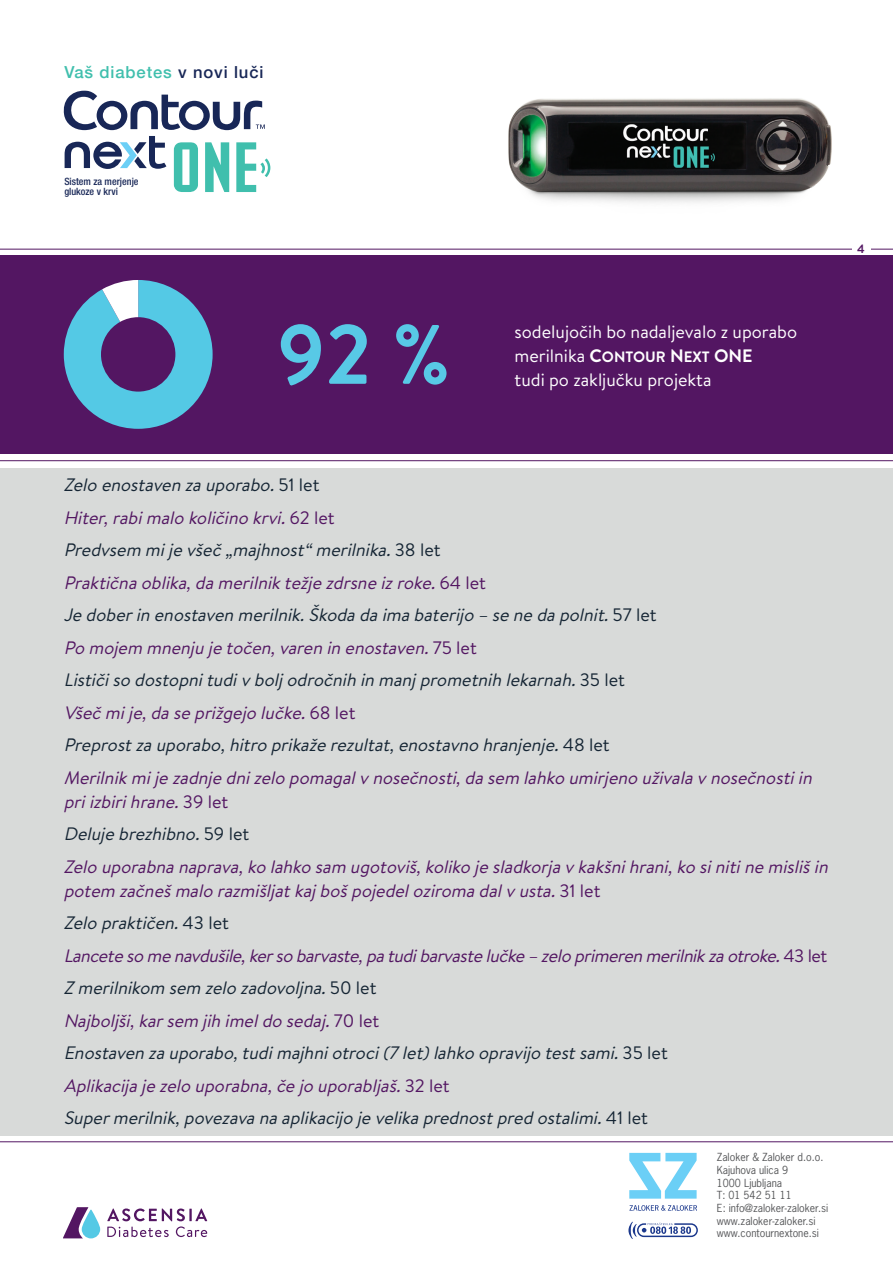
<style>
.page{position:relative;width:893px;height:1263px;background:#fff}
.page>*{position:absolute;margin:0;border:0;box-sizing:border-box;transform-origin:0 0}
.t1{font:700 84px "Brandon Text";color:#58c9e6}
.t2{font:italic 18px/32.5px "Brandon Text";color:#531662}
.t3{font:italic 18px/32.5px "Brandon Text";color:#152534}
.t4{font:18px/24px "Brandon Text";color:#fff}
.t5{font:500 16.65px "Helvetica Neue";letter-spacing:.055em;color:#40bfad}
.t6{font:700 12px "Brandon Text";color:#531662}
.t7{font:10.5px/12.6px "SS News Gothic";color:#57585a}
.t8{font:500 condensed 10.05px/10.6px "Helvetica Neue LT Pro";color:#182757}
.s1{color:#182757}
.s2{font-weight:700}
.s3{font-weight:700;font-size:15px}
.s4{font-style:normal}
.s5{color:#531662}
.s6{font-style:normal;color:#531662}
.s7{color:#152534}
.s8{font-style:normal;color:#152534}
</style>
<div class="page">
<svg style="left:65px;top:136px;width:101px;height:33px"></svg>
<svg style="left:174px;top:142px;width:24px;height:50px"></svg>
<svg style="left:205px;top:142px;width:24px;height:50px"></svg>
<svg style="left:236px;top:142px;width:34px;height:50px"></svg>
<svg style="left:64px;top:91px;width:201px;height:39px"></svg>
<img style="left:508px;top:98px;width:324px;height:105px">
<svg style="left:629px;top:1205px;width:68px;height:6px"></svg>
<svg style="left:629px;top:1153px;width:68px;height:45px"></svg>
<svg style="left:628px;top:1221px;width:70px;height:18px"></svg>
<svg style="left:63px;top:1207px;width:37px;height:31px"></svg>
<svg style="left:107px;top:1208px;width:100px;height:29px"></svg>
<div style="left:0;top:468px;width:893px;height:667px;background:#d8dad9"></div>
<hr style="left:0;top:1141px;width:893px;height:1px;background:#531662">
<div style="left:0;top:255px;width:893px;height:199px;background:#531662"></div>
<svg style="left:64px;top:280px;width:149px;height:149px"></svg>
<hr style="left:0;top:460px;width:893px;height:1px;background:#531662">
<hr style="left:0;top:249px;width:893px;height:1px;background:#531662">
<div style="left:852px;top:243px;width:18px;height:11px;background:#fff"></div>
<p class="t5" style="left:64px;top:59px;width:201px">Vaš diabetes <span class="s1">v novi luči</span></p>
<p class="t8" style="left:64px;top:176px;width:76px">Sistem za merjenje glukoze v krvi</p>
<h1 class="t1" style="left:277px;top:296px;width:175px">92 %</h1>
<p class="t4" style="left:514px;top:319px;width:284px">sodelujočih bo nadaljevalo z uporabo merilnika <span class="s2">C</span><span class="s3">ONTOUR</span> <span class="s2">N</span><span class="s3">EXT</span> <span class="s2">ONE</span></p>
<p class="t4" style="left:514px;top:367px;width:199px">tudi po zaključku projekta</p>
<p class="t6" style="left:857px;top:240px;width:9px">4</p>
<p class="t3" style="left:64px;top:468px;width:754px">Zelo enostaven zauporabo.<span class="s4">5 1 l e t<br></span><span class="s5">Hiter,rabimalo količino krvi.</span><span class="s6">6 2 l e t<br></span>Predvsem mije všeč„majhnost“merilnika.<span class="s4">3 8 l e t<br></span><span class="s5">Praktičnaoblika,damerilniktežje zdrsne izroke.</span><span class="s6">6 4 l e t<br></span>Je doberin enostaven merilnik.Škodadaimabaterijo – se ne dapolnit.<span class="s4">5 7 l e t<br></span><span class="s5">Po mojem mnenju je točen,varen in enostaven.</span><span class="s6">7 5 l e t<br></span>Lističiso dostopnitudivbolj odročnih in manj prometnih lekarnah.<span class="s4">3 5 l e t<br></span><span class="s5">Všečmije,dase prižgejo lučke.</span><span class="s6">6 8 l e t<br></span>Preprostzauporabo,hitro prikaže rezultat,enostavno hranjenje.<span class="s4">4 8 l e t<br></span><span class="s5">Merilnikmije zadnje dnizelo pomagalvnosečnosti,dasem lahko umirjeno uživalavnosečnostiin</span></p>
<p class="t2" style="left:64px;top:784px;width:770px">priizbirihrane.<span class="s4">3 9 l e t<br></span><span class="s7">Deluje brezhibno.</span><span class="s8">5 9 l e t<br></span>Zelo uporabnanaprava,ko lahko sam ugotoviš,koliko je sladkorjavkakšnihrani,ko sinitine mislišin</p>
<p class="t2" style="left:64px;top:873px;width:765px">potem začnešmalo razmišljatkaj bošpojedeloziromadalvusta.<span class="s4">3 1 l e t<br></span><span class="s7">Zelo praktičen.</span><span class="s8">4 3 l e t </span>Lancetesomenavdušile,kersobarvaste,patudibarvastelučke–zeloprimerenmerilnikzaotroke.<span class="s4">4 3 l e t </span><span class="s7">Z merilnikom sem zelo zadovoljna.</span><span class="s8">5 0 l e t<br></span>Najboljši,karsem jih imeldo sedaj.<span class="s4">7 0 l e t<br></span><span class="s7">Enostaven zauporabo,tudimajhniotroci(7let)lahko opravijo testsami.</span><span class="s8">3 5 l e t<br></span>Aplikacijaje zelo uporabna,če jo uporabljaš.<span class="s4">3 2 l e t<br></span><span class="s7">Supermerilnik,povezavanaaplikacijo je velikaprednostpred ostalimi.</span><span class="s8">4 1 l e t</span></p>
<p class="t7" style="left:717px;top:1150px;width:113px">Zaloker &amp; Zaloker d.o.o.<br>Kajuhova ulica 9<br>1000 Ljubljana<br>T: 01 542 51 11<br>E: info≤zaloker-zaloker.si www.zaloker-zaloker.si www.contournextone.si</p>
</div>
